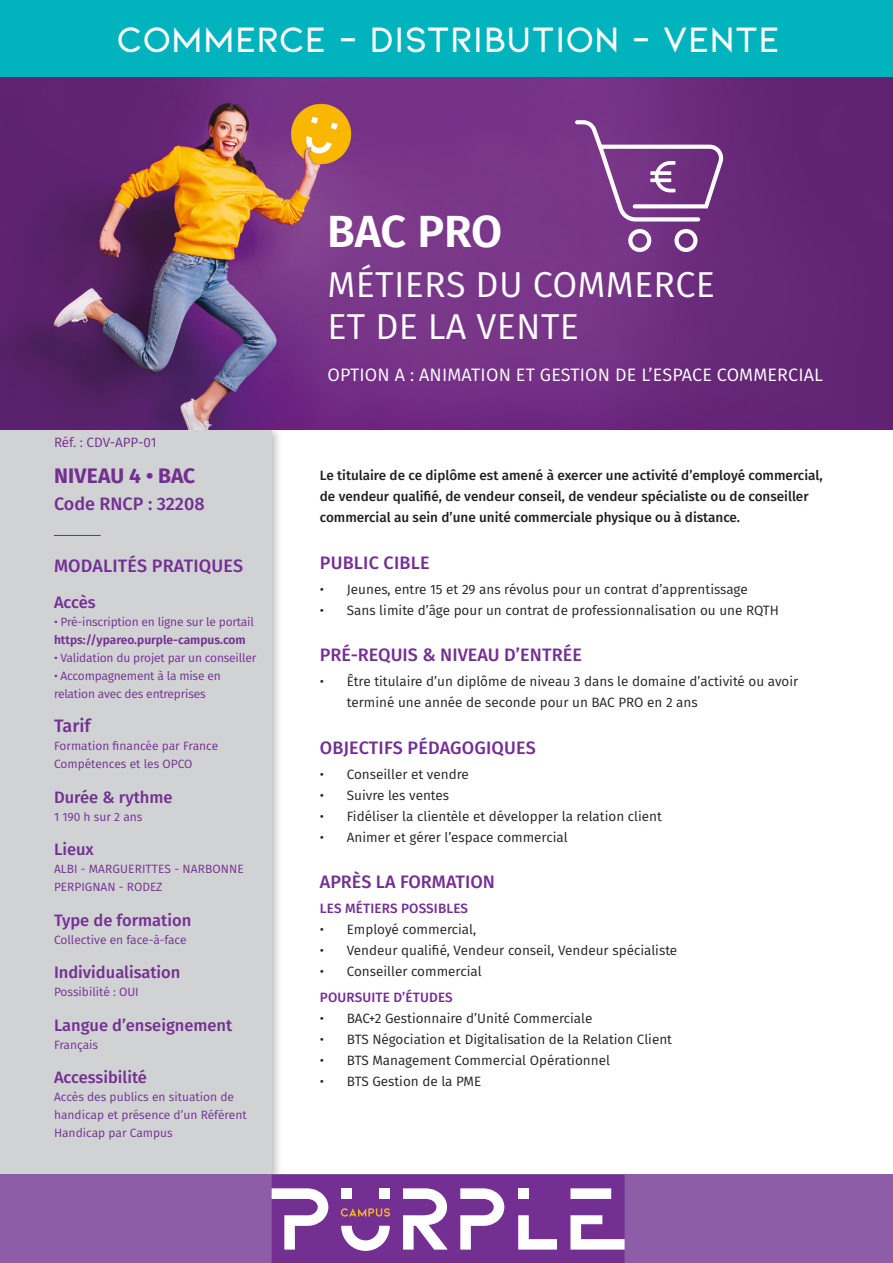
<style>
.page{position:relative;width:893px;height:1263px;background:#fff}
.page>*{position:absolute;margin:0;border:0;box-sizing:border-box;transform-origin:0 0}
.t1{font:600 45px "Fira Sans";letter-spacing:-.005em;color:#fff}
.t2{font:600 37.5px "Kiona";color:#fff}
.t3{font:36px "Fira Sans";letter-spacing:.01em;color:#fff}
.t4{font:700 21px "Fira Sans";letter-spacing:.01em;color:#732f92}
.t5{font:500 18px "Fira Sans";color:#732f92}
.t6{font:18px "Fira Sans";letter-spacing:.01em;color:#fff}
.t7{font:500 16.5px "Fira Sans";color:#732f92}
.t8{font:13.5px/21px "Fira Sans";color:#231f20}
.t9{font:500 13.5px/21px "Fira Sans";color:#231f20}
.t10{font:500 13.5px "Fira Sans";letter-spacing:.01em;color:#732f92}
.t11{font:13.5px "Fira Sans";color:#732f92}
.t12{font:12px/18px "Fira Sans";color:#732f92}
.s1{font-weight:600}
</style>
<div class="page">
<hr style="left:892px;top:469px;width:1px;height:39px;background:#732f92">
<div style="left:0;top:424px;width:283px;height:762px;background:#231f20;opacity:.3"></div>
<div style="left:0;top:430px;width:272px;height:745px;background:#d1d2d4"></div>
<hr style="left:54px;top:535px;width:47px;height:1px;background:#732f92">
<img style="left:0;top:77px;width:893px;height:353px">
<div style="left:0;top:0;width:893px;height:77px;background:#00b3bd"></div>
<div style="left:0;top:1175px;width:893px;height:88px;background:#8d5da7"></div>
<svg style="left:628px;top:229px;width:23px;height:23px"></svg>
<svg style="left:674px;top:229px;width:23px;height:23px"></svg>
<svg style="left:575px;top:120px;width:149px;height:101px;background:#864d94"></svg>
<svg style="left:272px;top:1175px;width:353px;height:88px;background:#9460aa"></svg>
<p class="t2" style="left:117px;top:19px;width:665px">COMMERCE - DISTRIBUTION - VENTE</p>
<p class="t11" style="left:54px;top:432px;width:104px">Réf. : CDV-APP-01</p>
<p class="t4" style="left:54px;top:458px;width:143px">NIVEAU 4 • BAC</p>
<p class="t5" style="left:54px;top:489px;width:152px">Code RNCP : 32208</p>
<p class="t5" style="left:54px;top:551px;width:191px">MODALITÉS PRATIQUES</p>
<p class="t7" style="left:54px;top:589px;width:43px">Accès</p>
<p class="t12" style="left:54px;top:612px;width:201px">• Pré-inscription en ligne sur le portail <span class="s1">https://ypareo.purple-campus.com</span></p>
<p class="t12" style="left:54px;top:648px;width:204px">• Validation du projet par un conseiller</p>
<p class="t12" style="left:54px;top:666px;width:168px">• Accompagnement à la mise en relation avec des entreprises</p>
<p class="t5" style="left:54px;top:711px;width:38px">Tarif</p>
<p class="t12" style="left:54px;top:737px;width:166px">Formation financée par France<br>Compétences et les OPCO</p>
<p class="t7" style="left:54px;top:784px;width:120px">Durée &amp; rythme</p>
<p class="t12" style="left:54px;top:807px;width:90px">1 190 h sur 2 ans</p>
<p class="t7" style="left:54px;top:836px;width:41px">Lieux</p>
<p class="t12" style="left:54px;top:860px;width:191px">ALBI - MARGUERITTES - NARBONNE<br>PERPIGNAN - RODEZ</p>
<p class="t7" style="left:54px;top:907px;width:139px">Type de formation</p>
<p class="t12" style="left:54px;top:930px;width:134px">Collective en face-à-face</p>
<p class="t7" style="left:54px;top:959px;width:128px">Individualisation</p>
<p class="t12" style="left:54px;top:983px;width:86px">Possibilité : OUI</p>
<p class="t7" style="left:54px;top:1012px;width:180px">Langue d’enseignement</p>
<p class="t12" style="left:54px;top:1035px;width:46px">Français</p>
<p class="t7" style="left:54px;top:1064px;width:94px">Accessibilité</p>
<p class="t12" style="left:54px;top:1088px;width:194px">Accès des publics en situation de handicap et présence d’un Référent<br>Handicap par Campus</p>
<p class="t1" style="left:327px;top:194px;width:177px">BAC PRO</p>
<p class="t3" style="left:327px;top:258px;width:389px">MÉTIERS DU COMMERCE</p>
<p class="t3" style="left:327px;top:300px;width:253px">ET DE LA VENTE</p>
<p class="t6" style="left:327px;top:361px;width:497px">OPTION A : ANIMATION ET GESTION DE L’ESPACE COMMERCIAL</p>
<p class="t9" style="left:320px;top:464px;width:504px">Le titulaire de ce diplôme est amené à exercer une activité d’employé commercial, de vendeur qualifié, de vendeur conseil, de vendeur spécialiste ou de conseiller commercial au sein d’une unité commerciale physique ou à distance.</p>
<p class="t5" style="left:320px;top:548px;width:111px">PUBLIC CIBLE</p>
<p class="t8" style="left:320px;top:578px;width:429px">• Jeunes, entre 15 et 29 ans révolus pour un contrat d’apprentissage</p>
<p class="t8" style="left:320px;top:599px;width:461px">• Sans limite d’âge pour un contrat de professionnalisation ou une RQTH</p>
<p class="t5" style="left:320px;top:640px;width:264px">PRÉ-REQUIS &amp; NIVEAU D’ENTRÉE</p>
<p class="t8" style="left:347px;top:671px;width:453px;text-indent:-27px">• Être titulaire d’un diplôme de niveau 3 dans le domaine d’activité ou avoir terminé une année de seconde pour un BAC PRO en 2 ans</p>
<p class="t5" style="left:320px;top:733px;width:217px">OBJECTIFS PÉDAGOGIQUES</p>
<p class="t8" style="left:320px;top:763px;width:150px">• Conseiller et vendre</p>
<p class="t8" style="left:320px;top:784px;width:131px">• Suivre les ventes</p>
<p class="t8" style="left:320px;top:805px;width:344px">• Fidéliser la clientèle et développer la relation client</p>
<p class="t8" style="left:320px;top:826px;width:249px">• Animer et gérer l’espace commercial</p>
<p class="t5" style="left:320px;top:867px;width:177px">APRÈS LA FORMATION</p>
<p class="t10" style="left:320px;top:898px;width:150px">LES MÉTIERS POSSIBLES</p>
<p class="t8" style="left:320px;top:919px;width:158px">• Employé commercial,</p>
<p class="t8" style="left:320px;top:940px;width:359px">• Vendeur qualifié, Vendeur conseil, Vendeur spécialiste</p>
<p class="t8" style="left:320px;top:961px;width:163px">• Conseiller commercial</p>
<p class="t10" style="left:320px;top:986px;width:134px">POURSUITE D’ÉTUDES</p>
<p class="t8" style="left:320px;top:1007px;width:274px">• BAC+2 Gestionnaire d’Unité Commerciale</p>
<p class="t8" style="left:320px;top:1028px;width:354px">• BTS Négociation et Digitalisation de la Relation Client</p>
<p class="t8" style="left:320px;top:1049px;width:292px">• BTS Management Commercial Opérationnel</p>
<p class="t8" style="left:320px;top:1070px;width:163px">• BTS Gestion de la PME</p>
</div>
